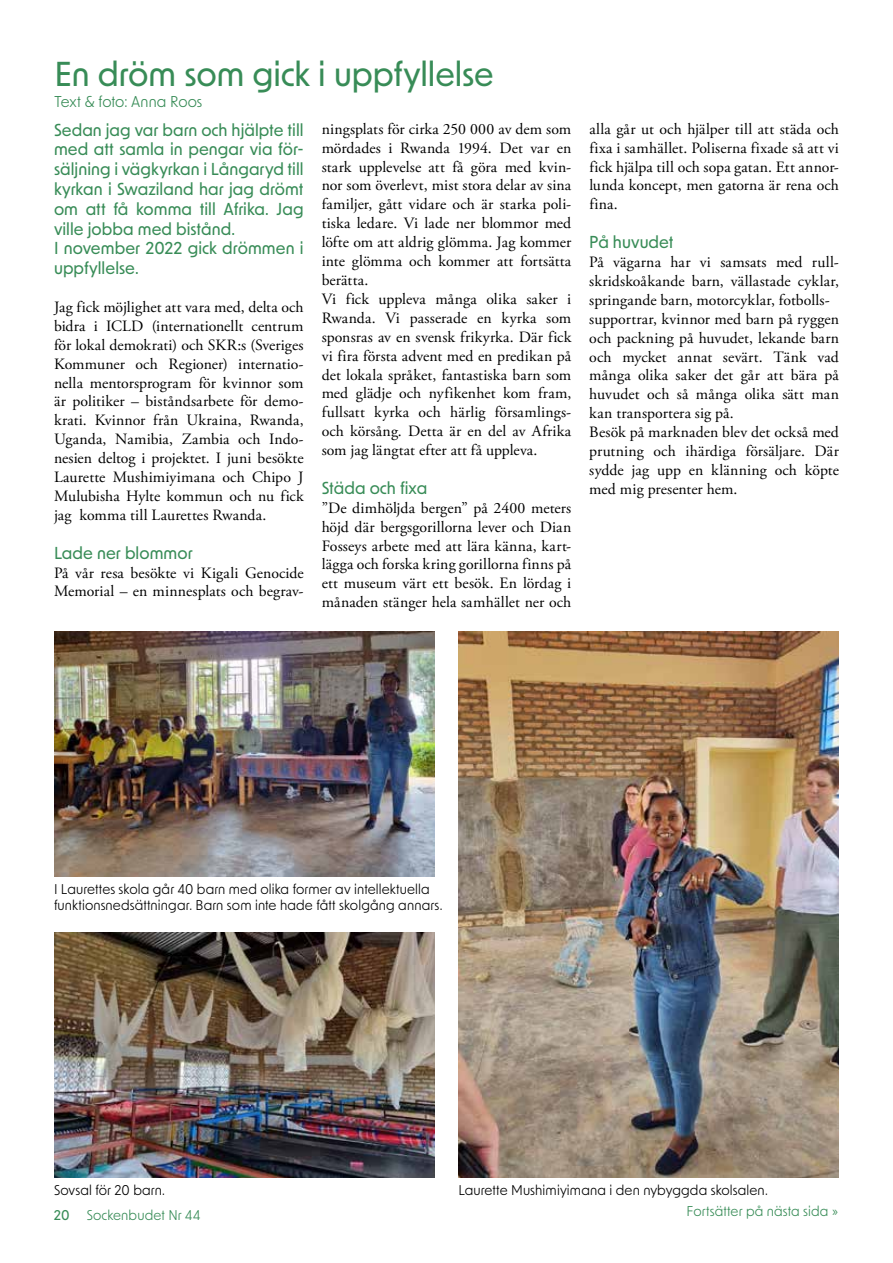
<style>
.page{position:relative;width:893px;height:1263px;background:#fff}
.page>*{position:absolute;margin:0;border:0;box-sizing:border-box;transform-origin:0 0}
.t1{font:500 33px "New Order";color:#388c57}
.t2{font:500 16.5px/19.8px "New Order";letter-spacing:.005em;color:#388c57}
.t3{font:15.75px/18.9px "Adobe Garamond Pro";letter-spacing:.005em;color:#000;text-align:justify}
.t4{font:15px "New Order";color:#388c57}
.t5{font:13.5px/16.2px "New Order";letter-spacing:.01em;color:#000}
.t6{font:13.5px "New Order";letter-spacing:.01em;color:#388c57}
.t7{font:500 13.5px "New Order";color:#388c57}
</style>
<div class="page">
<img style="left:458px;top:632px;width:381px;height:545px">
<img style="left:54px;top:631px;width:381px;height:246px">
<img style="left:54px;top:932px;width:381px;height:245px">
<h1 class="t1" style="left:54px;top:53px;width:441px">En dröm som gick i uppfyllelse</h1>
<p class="t4" style="left:54px;top:92px;width:149px">Text &amp; foto: Anna Roos</p>
<p class="t2" style="left:54px;top:119px;width:251px">Sedan jag var barn och hjälpte till med att samla in pengar via för&shy;säljning i vägkyrkan i Långaryd till kyrkan i Swaziland har jag drömt om att få komma till Afrika. Jag ville jobba med bistånd.<br>I november 2022 gick drömmen i uppfyllelse.</p>
<p class="t3" style="left:54px;top:298px;width:251px">Jag fick möjlighet att vara med, delta och bidra i ICLD (internationellt centrum för lokal demokrati) och SKR:s (Sveriges Kommuner och Regioner) internatio&shy;nella mentorsprogram för kvinnor som är politiker – biståndsarbete för demo&shy;krati. Kvinnor från Ukraina, Rwanda, Uganda, Namibia, Zambia och Indo&shy;nesien deltog i projektet. I juni besökte Laurette Mushimiyimana och Chipo J Mulubisha Hylte kommun och nu fick jag komma till Laurettes Rwanda.</p>
<p class="t2" style="left:54px;top:542px;width:140px">Lade ner blommor</p>
<p class="t3" style="left:54px;top:564px;width:251px">På vår resa besökte vi Kigali Genocide<br>Memorial – en minnesplats och begrav-</p>
<p class="t3" style="left:322px;top:120px;width:251px;text-align:left">ningsplats för cirka 250 000 av dem som mördades i Rwanda 1994. Det var en stark upplevelse att få göra med kvin&shy;nor som överlevt, mist stora delar av sina familjer, gått vidare och är starka poli&shy;tiska ledare. Vi lade ner blommor med löfte om att aldrig glömma. Jag kommer inte glömma och kommer att fortsätta berätta.<br>Vi fick uppleva många olika saker i Rwanda. Vi passerade en kyrka som sponsras av en svensk frikyrka. Där fick vi fira första advent med en predikan på det lokala språket, fantastiska barn som med glädje och nyfikenhet kom fram, fullsatt kyrka och härlig församlings&shy;och körsång. Detta är en del av Afrika som jag längtat efter att få uppleva.</p>
<p class="t2" style="left:322px;top:477px;width:107px">Städa och fixa</p>
<p class="t3" style="left:322px;top:499px;width:251px">”De dimhöljda bergen” på 2400 meters höjd där bergsgorillorna lever och Dian Fosseys arbete med att lära känna, kart&shy;lägga och forska kring gorillorna finns på ett museum värt ett besök. En lördag i månaden stänger hela samhället ner och</p>
<p class="t3" style="left:589px;top:120px;width:251px">alla går ut och hjälper till att städa och fixa i samhället. Poliserna fixade så att vi fick hjälpa till och sopa gatan. Ett annor&shy;lunda koncept, men gatorna är rena och fina.</p>
<p class="t2" style="left:589px;top:231px;width:86px">På huvudet</p>
<p class="t3" style="left:589px;top:253px;width:251px;text-align:left">På vägarna har vi samsats med rull&shy;skridskoåkande barn, vällastade cyklar, springande barn, motorcyklar, fotbolls&shy;supportrar, kvinnor med barn på ryggen och packning på huvudet, lekande barn och mycket annat sevärt. Tänk vad många olika saker det går att bära på huvudet och så många olika sätt man kan transportera sig på.<br>Besök på marknaden blev det också med prutning och ihärdiga försäljare. Där sydde jag upp en klänning och köpte med mig presenter hem.</p>
<p class="t5" style="left:54px;top:880px;width:390px">I Laurettes skola går 40 barn med olika former av intellektuella funktionsnedsättningar. Barn som inte hade fått skolgång annars.</p>
<p class="t5" style="left:54px;top:1181px;width:112px">Sovsal för 20 barn.</p>
<p class="t7" style="left:54px;top:1206px;width:17px">20</p>
<p class="t6" style="left:87px;top:1206px;width:115px">Sockenbudet Nr 44</p>
<p class="t5" style="left:458px;top:1181px;width:311px">Laurette Mushimiyimana i den nybyggda skolsalen.</p>
<p class="t6" style="left:686px;top:1202px;width:153px">Fortsätter på nästa sida »</p>
</div>
